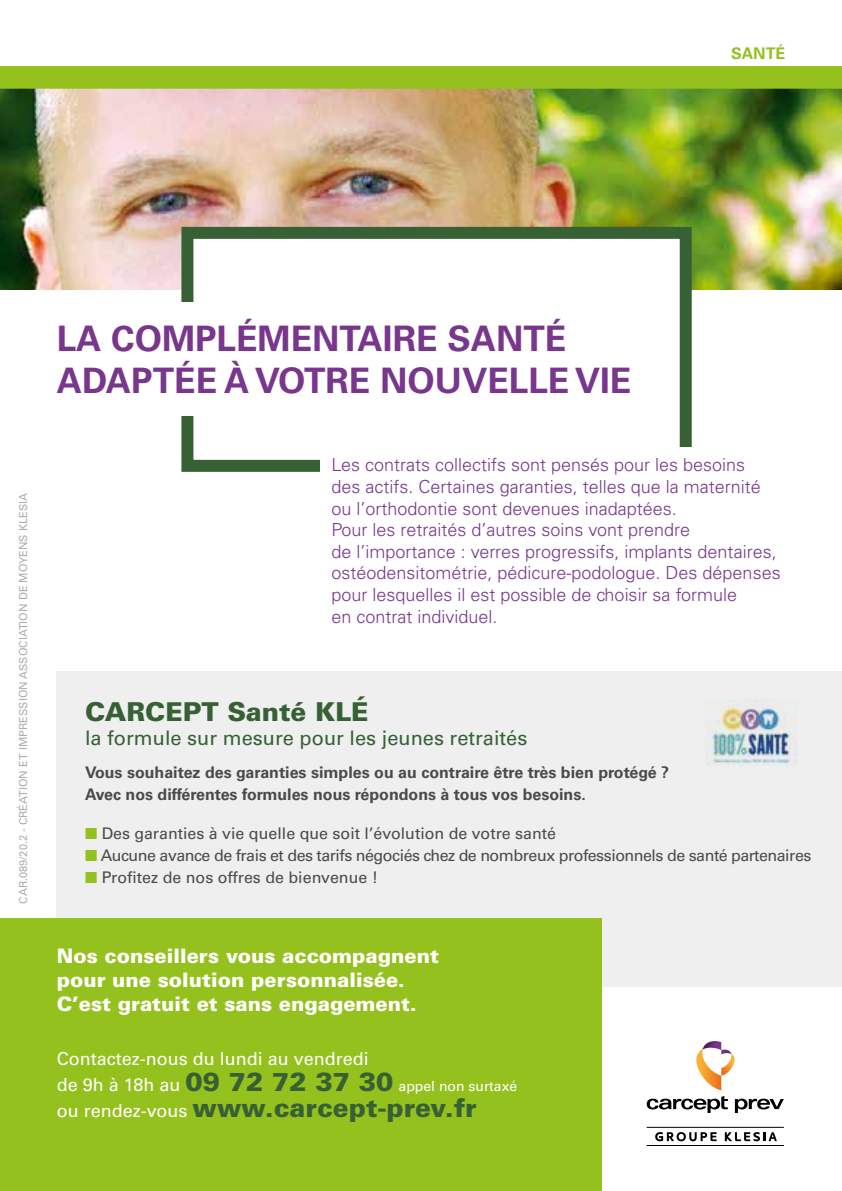
<style>
.page{position:relative;width:842px;height:1191px;background:#fff}
.page>*{position:absolute;margin:0;border:0;box-sizing:border-box;transform-origin:0 0}
.t1{font:700 35px/42px "Univers LT Std";color:#78368c}
.t2{font:900 26px "Univers LT";color:#376135}
.t3{font:900 20px/24px "Univers LT";color:#fff}
.t4{font:20px "Univers LT";color:#376135}
.t5{font:300 18px/21.6px "Univers LT Std";color:#78368c}
.t6{font:18px "Univers LT";color:#fff}
.t7{font:700 16px/22px "Univers LT Std";color:#4a4a49}
.t8{font:16px "Univers LT";color:#4a4a49}
.t9{font:16px "Univers LT";letter-spacing:-.03em;color:#4a4a49}
.t10{font:700 16px "Univers LT Std";color:#95c11f}
.t11{font:14px "Univers LT";color:#fff}
.t12{font:11px "Univers LT";color:#adadad}
.s1{color:#95c11f}
.s2{font-size:18px}
.s3{font-weight:900;font-size:26px;color:#376135}
.s4{font-weight:400;font-size:18px;color:#fff}
</style>
<div class="page">
<img style="left:0;top:89px;width:842px;height:200px">
<div style="left:181px;top:227px;width:511px;height:245px;background:#fff;border:12px solid #376135"></div>
<div style="left:57px;top:302px;width:620px;height:114px;background:#fff"></div>
<svg style="left:696px;top:1041px;width:39px;height:49px"></svg>
<svg style="left:647px;top:1096px;width:81px;height:17px"></svg>
<svg style="left:735px;top:1098px;width:49px;height:15px"></svg>
<svg style="left:655px;top:1132px;width:62px;height:9px"></svg>
<svg style="left:725px;top:1132px;width:52px;height:9px"></svg>
<hr style="left:647px;top:1127px;width:137px;height:1px;background:#000">
<hr style="left:647px;top:1145px;width:137px;height:1px;background:#000">
<div style="left:0;top:66px;width:842px;height:23px;background:#95c11f"></div>
<div style="left:320px;top:447px;width:477px;height:188px;background:#fff"></div>
<div style="left:57px;top:671px;width:785px;height:315px;background:#efefef"></div>
<div style="left:0;top:918px;width:601px;height:273px;background:#95c11f"></div>
<img style="left:706px;top:700px;width:92px;height:65px">
<p class="t10" style="left:731px;top:44px;width:56px">SANTÉ</p>
<p class="t12" style="left:17px;top:903px;width:412px;rotate:-90deg">CAR.089/20.2 - CRÉATION ET IMPRESSION ASSOCIATION DE MOYENS KLESIA</p>
<h1 class="t1" style="left:57px;top:318px;width:576px">LA COMPLÉMENTAIRE SANTÉ<br>ADAPTÉE À VOTRE NOUVELLE VIE</h1>
<p class="t5" style="left:331px;top:454px;width:451px">Les contrats collectifs sont pensés pour les besoins<br>des actifs. Certaines garanties, telles que la maternité ou l’orthodontie sont devenues inadaptées.<br>Pour les retraités d’autres soins vont prendre<br>de l’importance : verres progressifs, implants dentaires, ostéodensitométrie, pédicure-podologue. Des dépenses pour lesquelles il est possible de choisir sa formule<br>en contrat individuel.</p>
<h2 class="t2" style="left:85px;top:695px;width:285px">CARCEPT Santé KLÉ</h2>
<p class="t4" style="left:85px;top:725px;width:444px">la formule sur mesure pour les jeunes retraités</p>
<p class="t7" style="left:85px;top:761px;width:586px">Vous souhaitez des garanties simples ou au contraire être très bien protégé ?<br>Avec nos différentes formules nous répondons à tous vos besoins.</p>
<p class="t8" style="left:85px;top:824px;width:473px"><span class="s1">■</span> Des garanties à vie quelle que soit l’évolution de votre santé</p>
<p class="t9" style="left:85px;top:846px;width:728px"><span class="s1">■</span> Aucune avance de frais et des tarifs négociés chez de nombreux professionnels de santé partenaires</p>
<p class="t8" style="left:85px;top:868px;width:294px"><span class="s1">■</span> Profitez de nos offres de bienvenue !</p>
<p class="t3" style="left:57px;top:943px;width:384px">Nos conseillers vous accompagnent pour une solution personnalisée.<br>C’est gratuit et sans engagement.</p>
<p class="t6" style="left:57px;top:1048px;width:314px">Contactez-nous du lundi au vendredi</p>
<p class="t11" style="left:57px;top:1077px;width:462px"><span class="s2">de 9h à 18h au</span> <span class="s3">09 72 72 37 30</span> appel non surtaxé</p>
<h2 class="t2" style="left:57px;top:1091px;width:422px"><span class="s4">ou rendez-vous</span> www.carcept-prev.fr</h2>
</div>
